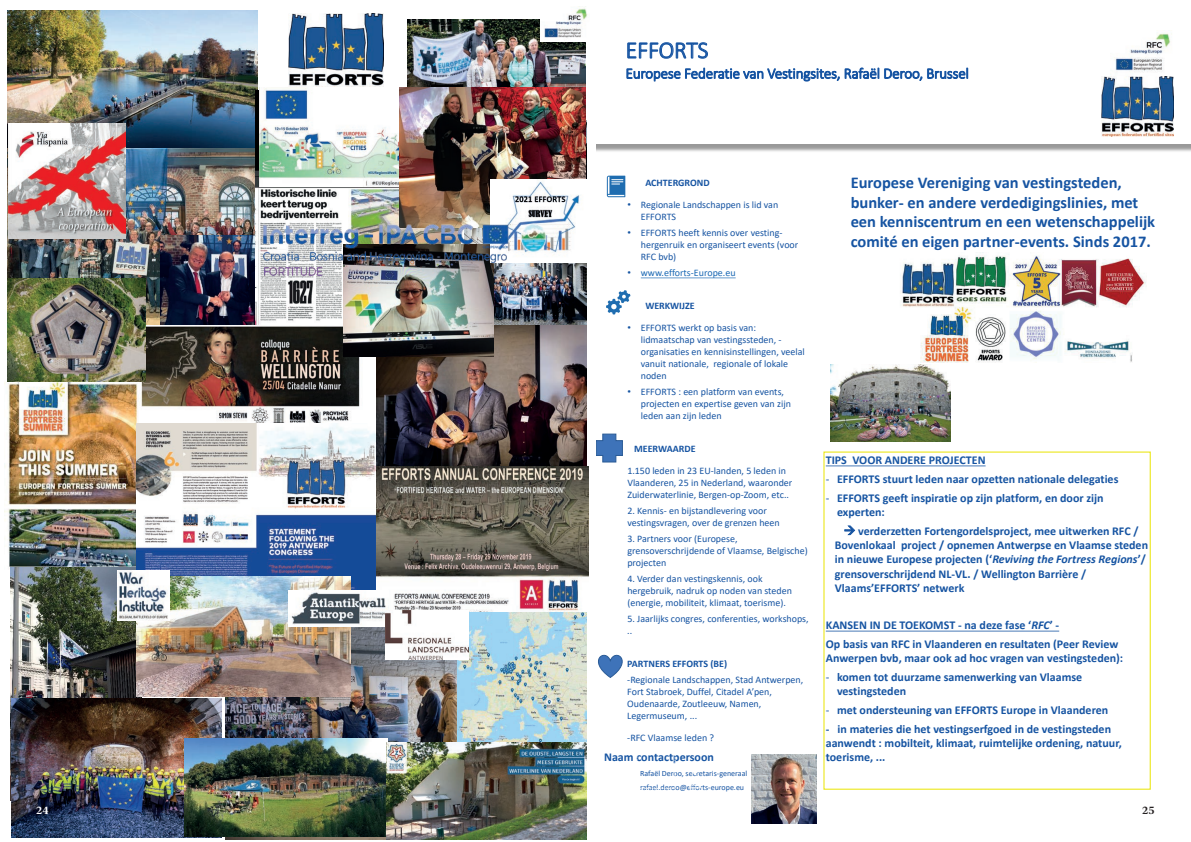
<style>
.page{position:relative;width:1191px;height:842px;background:#fff}
.page>*{position:absolute;margin:0;border:0;box-sizing:border-box;transform-origin:0 0}
.t1{font:300 24px "Calibri";letter-spacing:-.01em;color:#1654a2}
.t2{font:700 16.5px/19.8px "Calibri";color:#1654a2}
.t3{font:300 15px "Calibri";letter-spacing:-.01em;color:#1654a2}
.t4{font:700 12px/14.4px "Calibri";color:#1654a2}
.t5{font:700 12px "Arnhem";color:#fff}
.t6{font:700 12px "Arnhem";color:#231f20}
.t7{font:10px/12px "Calibri";color:#1654a2}
.t8{font:700 10px "Calibri";color:#1654a2}
.t9{font:10px "Calibri";color:#1b69b4}
.t10{font:8px/13.8px "Calibri";color:#1654a2}
.s1{font-family:"Arial"}
.s2{font-family:"Arial";color:#1654a2}
.s3{font-weight:400}
.s4{font-style:italic}
</style>
<div class="page">
<svg style="left:641px;top:278px;width:94px;height:1px"></svg>
<svg style="left:825px;top:465px;width:160px;height:1px"></svg>
<svg style="left:825px;top:631px;width:234px;height:1px"></svg>
<svg style="left:607px;top:176px;width:18px;height:21px"></svg>
<svg style="left:606px;top:290px;width:24px;height:24px"></svg>
<svg style="left:596px;top:434px;width:26px;height:28px"></svg>
<svg style="left:598px;top:654px;width:25px;height:24px"></svg>
<img style="left:751px;top:754px;width:65px;height:70px">
<img style="left:1101px;top:77px;width:72px;height:60px">
<img style="left:895px;top:255px;width:251px;height:110px">
<img style="left:831px;top:365px;width:119px;height:76px">
<img style="left:1114px;top:33px;width:58px;height:39px">
<img style="left:5px;top:380px;width:135px;height:192px">
<img style="left:8px;top:11px;width:250px;height:138px">
<img style="left:8px;top:149px;width:248px;height:176px">
<img style="left:161px;top:236px;width:98px;height:89px">
<img style="left:289px;top:14px;width:94px;height:73px">
<img style="left:140px;top:325px;width:220px;height:98px">
<img style="left:226px;top:627px;width:231px;height:212px">
<img style="left:376px;top:467px;width:213px;height:149px">
<img style="left:8px;top:279px;width:137px;height:103px">
<img style="left:11px;top:567px;width:131px;height:131px">
<img style="left:407px;top:19px;width:178px;height:68px">
<img style="left:11px;top:698px;width:210px;height:140px">
<img style="left:494px;top:120px;width:92px;height:206px">
<img style="left:377px;top:326px;width:209px;height:139px">
<img style="left:137px;top:423px;width:239px;height:167px">
<img style="left:256px;top:90px;width:143px;height:234px">
<img style="left:137px;top:577px;width:213px;height:120px">
<img style="left:457px;top:612px;width:129px;height:130px">
<img style="left:259px;top:87px;width:140px;height:100px">
<img style="left:185px;top:738px;width:203px;height:98px">
<img style="left:8px;top:123px;width:117px;height:115px">
<img style="left:387px;top:742px;width:199px;height:98px">
<img style="left:399px;top:87px;width:186px;height:132px">
<img style="left:343px;top:278px;width:151px;height:79px">
<img style="left:288px;top:590px;width:100px;height:37px">
<img style="left:118px;top:571px;width:52px;height:49px">
<img style="left:385px;top:610px;width:83px;height:49px">
<img style="left:491px;top:180px;width:95px;height:82px">
<img style="left:257px;top:219px;width:293px;height:59px">
<img style="left:540px;top:8px;width:47px;height:34px">
<h1 class="t1" style="left:625px;top:35px;width:84px">EFFORTS</h1>
<h3 class="t3" style="left:625px;top:64px;width:345px">Europese Federatie van Vestingsites, Rafaël Deroo, Brussel</h3>
<p class="t8" style="left:645px;top:176px;width:66px">ACHTERGROND</p>
<p class="t7" style="left:641px;top:198px;width:139px;text-indent:-13px"><span class="s1">•</span> Regionale Landschappen is lid van<br>EFFORTS</p>
<p class="t7" style="left:641px;top:227px;width:159px;text-indent:-13px"><span class="s1">•</span> EFFORTS heeft kennis over vesting&shy;hergenruik en organiseert events (voor<br>RFC bvb)</p>
<p class="t9" style="left:627px;top:266px;width:110px"><span class="s2">•</span> www.efforts-Europe.eu</p>
<p class="t8" style="left:645px;top:298px;width:51px">WERKWIJZE</p>
<p class="t7" style="left:641px;top:321px;width:166px;text-indent:-13px"><span class="s1">•</span> EFFORTS werkt op basis van: lidmaatschap van vestingssteden, - organisaties en kennisinstellingen, veelal vanuit nationale, regionale of lokale noden</p>
<p class="t7" style="left:641px;top:385px;width:152px;text-indent:-13px"><span class="s1">•</span> EFFORTS : een platform van events, projecten en expertise geven van zijn leden aan zijn leden</p>
<p class="t8" style="left:634px;top:441px;width:63px">MEERWAARDE</p>
<p class="t7" style="left:627px;top:464px;width:167px">1.150 leden in 23 EU-landen, 5 leden in<br>Vlaanderen, 25 in Nederland, waaronder<br>Zuiderwaterlinie, Bergen-op-Zoom, etc..</p>
<p class="t7" style="left:627px;top:504px;width:154px">2. Kennis- en bijstandlevering voor vestingsvragen, over de grenzen heen</p>
<p class="t7" style="left:627px;top:532px;width:182px">3. Partners voor (Europese, grensoverschrijdende of Vlaamse, Belgische) projecten</p>
<p class="t7" style="left:627px;top:573px;width:166px">4. Verder dan vestingskennis, ook hergebruik, nadruk op noden van steden (energie, mobiliteit, klimaat, toerisme).</p>
<p class="t7" style="left:627px;top:613px;width:183px">5. Jaarlijks congres, conferenties, workshops, ..</p>
<p class="t8" style="left:627px;top:656px;width:101px">PARTNERS EFFORTS (BE)</p>
<p class="t7" style="left:627px;top:673px;width:177px">-Regionale Landschappen, Stad Antwerpen, Fort Stabroek, Duffel, Citadel A’pen, Oudenaarde, Zoutleeuw, Namen, Legermuseum, ...</p>
<p class="t7" style="left:627px;top:731px;width:88px">-RFC Vlaamse leden ?</p>
<p class="t4" style="left:604px;top:750px;width:111px">Naam contactpersoon</p>
<p class="t10" style="left:640px;top:766px;width:109px">Rafaël Deroo, secretaris-generaal rafael.deroo@efforts-europe.eu</p>
<h2 class="t2" style="left:850px;top:172px;width:306px">Europese Vereniging van vestingsteden, bunker- en andere verdedigingslinies, met een kenniscentrum en een wetenschappelijk comité en eigen partner-events. Sinds 2017.</h2>
<p class="t4" style="left:825px;top:453px;width:161px">TIPS VOOR ANDERE PROJECTEN</p>
<p class="t4" style="left:826px;top:471px;width:294px"><span class="s3">-</span> EFFORTS stuurt leden naar opzetten nationale delegaties</p>
<p class="t4" style="left:837px;top:490px;width:268px;text-indent:-11px"><span class="s3">-</span> EFFORTS geeft inspiratie op zijn platform, en door zijn experten:</p>
<p class="t4" style="left:834px;top:523px;width:315px;text-indent:9px">→ verderzetten Fortengordelsproject, mee uitwerken RFC / Bovenlokaal project / opnemen Antwerpse en Vlaamse steden in nieuwe Europese projecten (‘<span class="s4">Reviving the Fortress Regions</span>’/ grensoverschrijdend NL-VL. / Wellington Barrière / Vlaams’EFFORTS’ netwerk</p>
<p class="t4" style="left:825px;top:616px;width:294px;line-height:18.6px">KANSEN IN DE TOEKOMST - na deze fase ‘<span class="s4">RFC</span>’ -<br>Op basis van RFC in Vlaanderen en resultaten (Peer Review</p>
<p class="t4" style="left:826px;top:651px;width:299px">Anwerpen bvb, maar ook ad hoc vragen van vestingsteden):</p>
<p class="t4" style="left:837px;top:670px;width:247px;text-indent:-11px"><span class="s3">-</span> komen tot duurzame samenwerking van Vlaamse vestingsteden</p>
<p class="t4" style="left:825px;top:703px;width:284px"><span class="s3">-</span> met ondersteuning van EFFORTS Europe in Vlaanderen</p>
<p class="t4" style="left:825px;top:721px;width:297px">- in materies die het vestingserfgoed in de vestingsteden aanwendt : mobilteit, klimaat, ruimtelijke ordening, natuur, toerisme, ...</p>
<p class="t5" style="left:36px;top:803px;width:14px">24</p>
<p class="t6" style="left:1142px;top:803px;width:14px">25</p>
</div>
